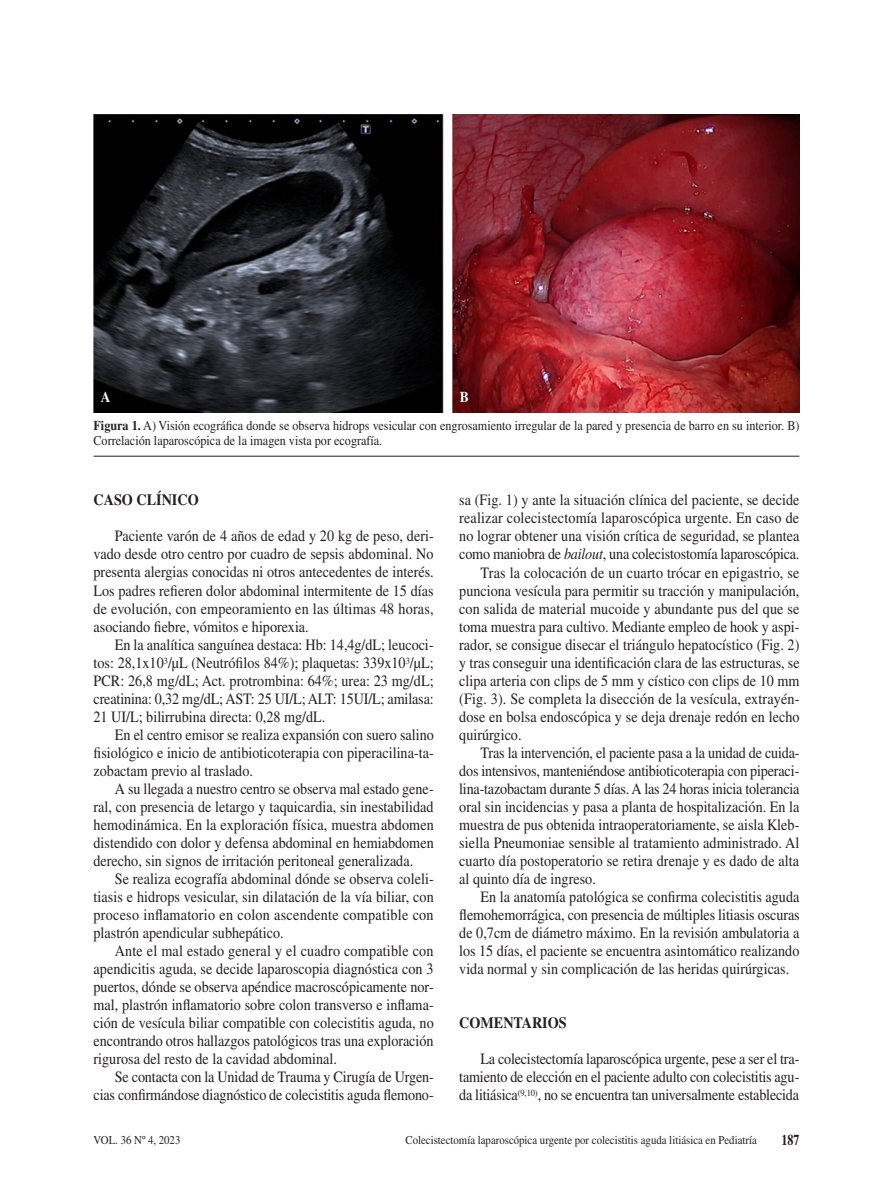
<style>
.page{position:relative;width:893px;height:1191px;background:#fff}
.page>*{position:absolute;margin:0;border:0;box-sizing:border-box;transform-origin:0 0}
.t1{font:15.75px/18px "Times LT Std";color:#231f20;text-align:justify;scale:.9 1}
.t2{font:700 15.75px "Times LT Std";color:#231f20;scale:.9 1}
.t3{font:700 15px "Times LT Std";color:#231f20;scale:.8 1}
.t4{font:700 15px "Times LT Std";color:#fff;scale:.9 1}
.t5{font:13.5px/15px "Times LT Std";color:#231f20;scale:.9 1}
.t6{font:12px "Times LT Std";color:#231f20;scale:.9 1}
.s1{font-weight:700}
.s2{font-style:italic}
</style>
<div class="page">
<img style="left:94px;top:115px;width:705px;height:297px">
<hr style="left:94px;top:456px;width:705px;height:1px;background:#231f20">
<p class="t4" style="left:101px;top:388px;width:12px">A</p>
<p class="t4" style="left:460px;top:388px;width:12px">B</p>
<p class="t5" style="left:94px;top:418px;width:786px"><span class="s1">Figura 1.</span> A) Visión ecográfica donde se observa hidrops vesicular con engrosamiento irregular de la pared y presencia de barro en su interior. B)<br>Correlación laparoscópica de la imagen vista por ecografía.</p>
<p class="t2" style="left:94px;top:491px;width:118px">CASO CLÍNICO</p>
<p class="t1" style="left:94px;top:527px;width:379px;text-indent:21px">Paciente varón de 4 años de edad y 20 kg de peso, deri&shy;vado desde otro centro por cuadro de sepsis abdominal. No presenta alergias conocidas ni otros antecedentes de interés.<br>Los padres refieren dolor abdominal intermitente de 15 días de evolución, con empeoramiento en las últimas 48 horas, asociando fiebre, vómitos e hiporexia.</p>
<p class="t1" style="left:94px;top:635px;width:379px;text-indent:21px">En la analítica sanguínea destaca: Hb: 14,4g/dL; leucoci&shy;tos: 28,1x10<sup>3</sup>/µL (Neutrófilos 84%); plaquetas: 339x10<sup>3</sup>/µL; PCR: 26,8 mg/dL; Act. protrombina: 64%; urea: 23 mg/dL; creatinina: 0,32 mg/dL; AST: 25 UI/L; ALT: 15UI/L; amilasa:<br>21 UI/L; bilirrubina directa: 0,28 mg/dL.</p>
<p class="t1" style="left:94px;top:725px;width:380px;text-indent:21px">En el centro emisor se realiza expansión con suero salino fisiológico e inicio de antibioticoterapia con piperacilina-ta&shy;zobactam previo al traslado.</p>
<p class="t1" style="left:94px;top:779px;width:380px;text-indent:21px">A su llegada a nuestro centro se observa mal estado gene&shy;ral, con presencia de letargo y taquicardia, sin inestabilidad hemodinámica. En la exploración física, muestra abdomen distendido con dolor y defensa abdominal en hemiabdomen derecho, sin signos de irritación peritoneal generalizada.</p>
<p class="t1" style="left:94px;top:869px;width:380px;text-indent:21px">Se realiza ecografía abdominal dónde se observa coleli&shy;tiasis e hidrops vesicular, sin dilatación de la vía biliar, con proceso inflamatorio en colon ascendente compatible con plastrón apendicular subhepático.</p>
<p class="t1" style="left:94px;top:941px;width:379px;text-indent:21px">Ante el mal estado general y el cuadro compatible con apendicitis aguda, se decide laparoscopia diagnóstica con 3 puertos, dónde se observa apéndice macroscópicamente nor&shy;mal, plastrón inflamatorio sobre colon transverso e inflama&shy;ción de vesícula biliar compatible con colecistitis aguda, no encontrando otros hallazgos patológicos tras una exploración rigurosa del resto de la cavidad abdominal.</p>
<p class="t1" style="left:94px;top:1067px;width:379px;text-align:right">Se contacta con la Unidad de Trauma y Cirugía de Urgen&shy;cias confirmándose diagnóstico de colecistitis aguda flemono-</p>
<p class="t1" style="left:459px;top:491px;width:380px">sa (Fig. 1) y ante la situación clínica del paciente, se decide</p>
<p class="t1" style="left:459px;top:509px;width:379px">realizar colecistectomía laparoscópica urgente. En caso de</p>
<p class="t1" style="left:459px;top:527px;width:379px">no lograr obtener una visión crítica de seguridad, se plantea</p>
<p class="t1" style="left:459px;top:545px;width:380px">como maniobra de <span class="s2">bailout</span>, una colecistostomía laparoscópica.</p>
<p class="t1" style="left:480px;top:563px;width:356px">Tras la colocación de un cuarto trócar en epigastrio, se</p>
<p class="t1" style="left:459px;top:581px;width:379px">punciona vesícula para permitir su tracción y manipulación,</p>
<p class="t1" style="left:459px;top:599px;width:379px">con salida de material mucoide y abundante pus del que se</p>
<p class="t1" style="left:459px;top:617px;width:379px">toma muestra para cultivo. Mediante empleo de hook y aspi-</p>
<p class="t1" style="left:459px;top:635px;width:379px">rador, se consigue disecar el triángulo hepatocístico (Fig. 2)</p>
<p class="t1" style="left:459px;top:653px;width:380px">y tras conseguir una identificación clara de las estructuras, se</p>
<p class="t1" style="left:459px;top:671px;width:379px">clipa arteria con clips de 5 mm y cístico con clips de 10 mm</p>
<p class="t1" style="left:459px;top:689px;width:379px">(Fig. 3). Se completa la disección de la vesícula, extrayén-</p>
<p class="t1" style="left:459px;top:707px;width:380px">dose en bolsa endoscópica y se deja drenaje redón en lecho</p>
<p class="t1" style="left:459px;top:725px;width:71px">quirúrgico.</p>
<p class="t1" style="left:480px;top:743px;width:356px">Tras la intervención, el paciente pasa a la unidad de cuida-</p>
<p class="t1" style="left:459px;top:761px;width:379px">dos intensivos, manteniéndose antibioticoterapia con piperaci-</p>
<p class="t1" style="left:459px;top:779px;width:379px">lina-tazobactam durante 5 días. A las 24 horas inicia tolerancia</p>
<p class="t1" style="left:459px;top:797px;width:379px">oral sin incidencias y pasa a planta de hospitalización. En la</p>
<p class="t1" style="left:459px;top:815px;width:379px">muestra de pus obtenida intraoperatoriamente, se aisla Kleb-</p>
<p class="t1" style="left:459px;top:833px;width:379px">siella Pneumoniae sensible al tratamiento administrado. Al</p>
<p class="t1" style="left:459px;top:851px;width:379px">cuarto día postoperatorio se retira drenaje y es dado de alta</p>
<p class="t1" style="left:459px;top:869px;width:153px">al quinto día de ingreso.</p>
<p class="t1" style="left:480px;top:887px;width:356px">En la anatomía patológica se confirma colecistitis aguda</p>
<p class="t1" style="left:459px;top:905px;width:380px">flemohemorrágica, con presencia de múltiples litiasis oscuras</p>
<p class="t1" style="left:459px;top:923px;width:379px">de 0,7cm de diámetro máximo. En la revisión ambulatoria a</p>
<p class="t1" style="left:459px;top:941px;width:379px">los 15 días, el paciente se encuentra asintomático realizando</p>
<p class="t1" style="left:459px;top:959px;width:368px">vida normal y sin complicación de las heridas quirúrgicas.</p>
<p class="t2" style="left:459px;top:1013px;width:121px">COMENTARIOS</p>
<p class="t1" style="left:459px;top:1049px;width:379px;text-indent:21px">La colecistectomía laparoscópica urgente, pese a ser el tra&shy;tamiento de elección en el paciente adulto con colecistitis agu&shy;da litiásica<sup>(9,10)</sup>, no se encuentra tan universalmente establecida</p>
<p class="t6" style="left:94px;top:1133px;width:98px">VOL. 36 Nº 4, 2023</p>
<p class="t6" style="left:406px;top:1133px;width:392px">Colecistectomía laparoscópica urgente por colecistitis aguda litiásica en Pediatría</p>
<p class="t3" style="left:781px;top:1130px;width:24px">187</p>
</div>
